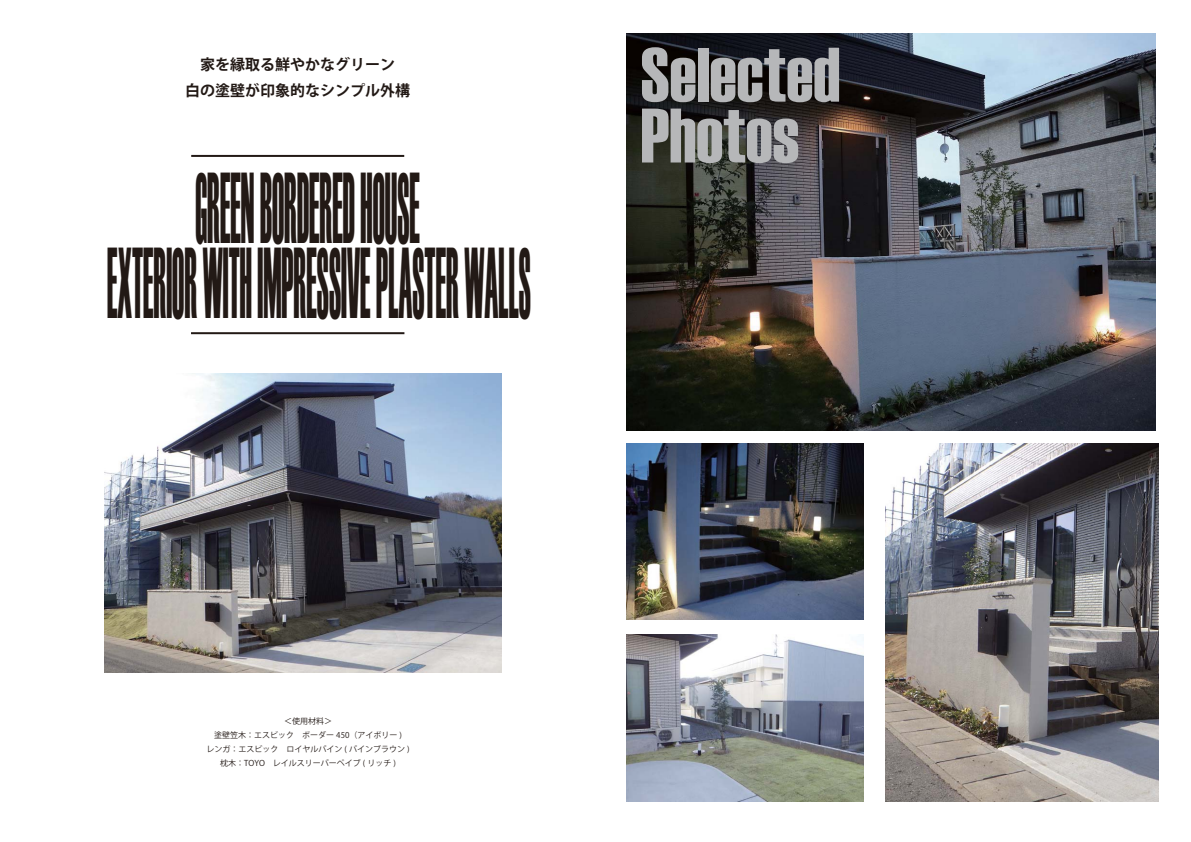
<style>
.page{position:relative;width:1191px;height:842px;background:#fff}
.page>*{position:absolute;margin:0;border:0;box-sizing:border-box;transform-origin:0 0}
.t1{font:100.1px/74.9px "Haettenschweiler";color:#221915;text-align:center;scale:.32 1}
.t2{font:77px/60.8px "Haettenschweiler";color:#b6b7b9}
.t3{font:15px/26.2px "Koz Go Pr 6 N Bold 90 msp RKSJ H";color:#221915;text-align:center}
.t4{font:8px/14px "Koz Go Pr 6 N Regular 90 msp RKSJ H";color:#221915;text-align:center}
</style>
<div class="page">
<img style="left:886px;top:443px;width:272px;height:358px">
<img style="left:626px;top:443px;width:237px;height:176px">
<img style="left:626px;top:634px;width:237px;height:167px">
<img style="left:626px;top:33px;width:529px;height:397px">
<hr style="left:191px;top:155px;width:213px;height:2px;background:#221915">
<hr style="left:191px;top:332px;width:213px;height:2px;background:#221915">
<img style="left:104px;top:373px;width:397px;height:300px">
<h3 class="t3" style="left:185px;top:53px;width:227px">家を縁取る鮮やかなグリーン<br>白の塗壁が印象的なシンプル外構</h3>
<h1 class="t1" style="left:107px;top:168px;width:1325px">GREEN BORDERED HOUSE<br>EXTERIOR WITH IMPRESSIVE PLASTER WALLS</h1>
<h2 class="t2" style="left:640px;top:42px;width:201px">Selected<br>Photos</h2>
<p class="t4" style="left:207px;top:715px;width:204px">＜使用材料＞<br>塗壁笠木：エスビック　ボーダー 450（アイボリー )<br>レンガ：エスビック　ロイヤルパイン ( パインブラウン )枕木：TOYO　レイルスリーパーペイブ ( リッチ )</p>
</div>
